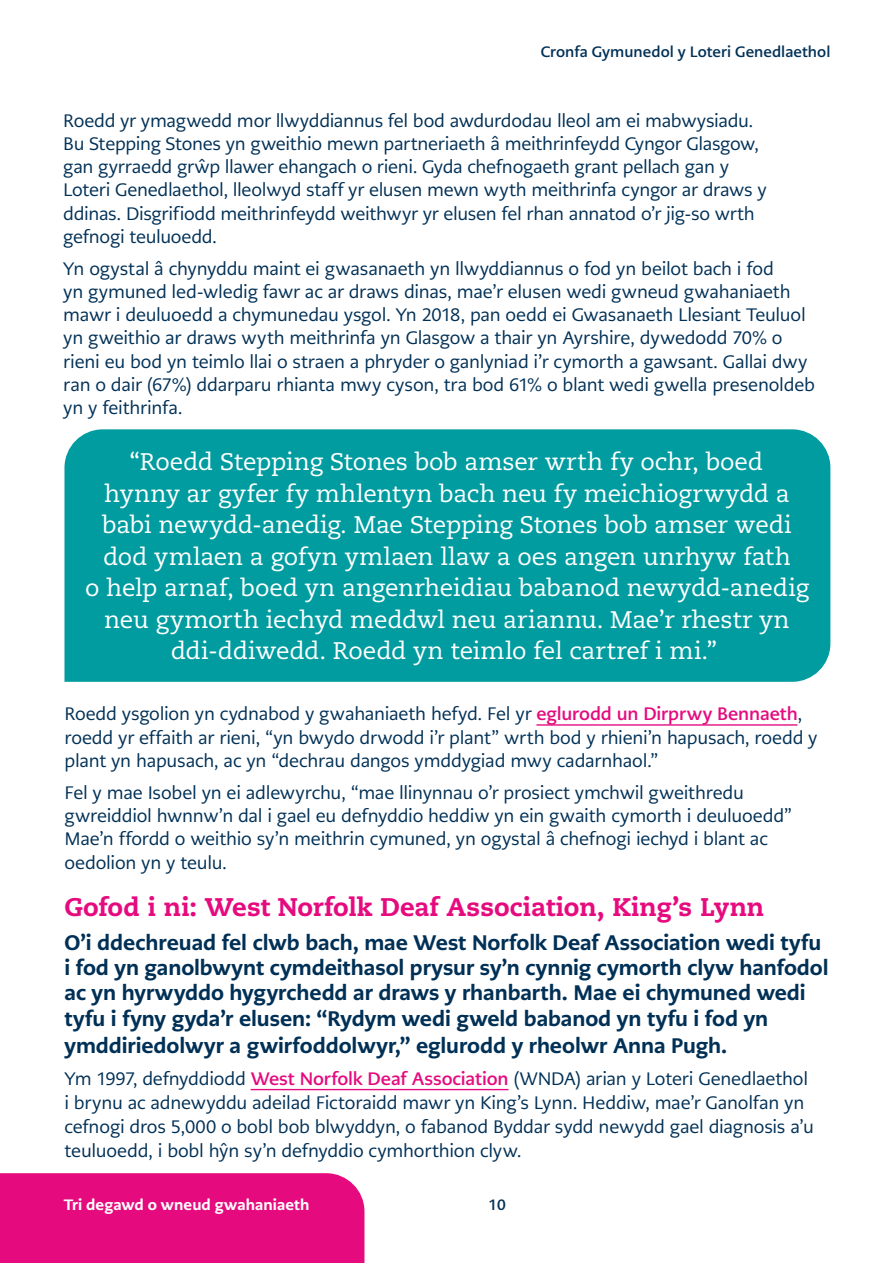
<style>
.page{position:relative;width:893px;height:1263px;background:#fff}
.page>*{position:absolute;margin:0;border:0;box-sizing:border-box;transform-origin:0 0}
.H3{font:800 25.5px "Caecilia LT Pro 85";letter-spacing:-.005em;color:#e50b7e}
.t1{font:24px/31.5px "Caecilia LT Pro 55 Roman";letter-spacing:-.005em;color:#fff;text-align:center}
.Intro_section{font:800 21px/25.7px "PMN Caecilia Sans Text";letter-spacing:-.005em;color:#003056}
.Body__P{font:18px/23.2px "PMN Caecilia Sans Text";letter-spacing:-.015em;color:#003056}
.t2{font:700 15px "PMN Caecilia Sans Text";color:#003056}
.t3{font:800 15px "PMN Caecilia Sans Text";letter-spacing:.005em;color:#fff}
.s1{font-weight:700;color:#e50b7e}
</style>
<div class="page">
<div style="left:0;top:1173px;width:364px;height:90px;background:#e50b7e"></div>
<hr style="left:536px;top:724px;width:261px;height:2px;background:#e50b7e">
<hr style="left:251px;top:1089px;width:258px;height:1px;background:#e50b7e">
<div style="left:64px;top:429px;width:766px;height:253px;background:#009ca0"></div>
<p class="t2" style="left:541px;top:42px;width:291px">Cronfa Gymunedol y Loteri Genedlaethol</p>
<p class="Body__P" style="left:63px;top:108px;width:705px">Roedd yr ymagwedd mor llwyddiannus fel bod awdurdodau lleol am ei mabwysiadu.<br>Bu Stepping Stones yn gweithio mewn partneriaeth â meithrinfeydd Cyngor Glasgow, gan gyrraedd grŵp llawer ehangach o rieni. Gyda chefnogaeth grant pellach gan y Loteri Genedlaethol, lleolwyd staff yr elusen mewn wyth meithrinfa cyngor ar draws y ddinas. Disgrifiodd meithrinfeydd weithwyr yr elusen fel rhan annatod o’r jig-so wrth gefnogi teuluoedd.</p>
<p class="Body__P" style="left:63px;top:256px;width:753px">Yn ogystal â chynyddu maint ei gwasanaeth yn llwyddiannus o fod yn beilot bach i fod<br>yn gymuned led-wledig fawr ac ar draws dinas, mae’r elusen wedi gwneud gwahaniaeth mawr i deuluoedd a chymunedau ysgol. Yn 2018, pan oedd ei Gwasanaeth Llesiant Teuluol yn gweithio ar draws wyth meithrinfa yn Glasgow a thair yn Ayrshire, dywedodd 70% o rieni eu bod yn teimlo llai o straen a phryder o ganlyniad i’r cymorth a gawsant. Gallai dwy ran o dair (67%) ddarparu rhianta mwy cyson, tra bod 61% o blant wedi gwella presenoldeb yn y feithrinfa.</p>
<p class="t1" style="left:85px;top:446px;width:725px">“Roedd Stepping Stones bob amser wrth fy ochr, boed<br>hynny ar gyfer fy mhlentyn bach neu fy meichiogrwydd a babi newydd-anedig. Mae Stepping Stones bob amser wedi dod ymlaen a gofyn ymlaen llaw a oes angen unrhyw fath<br>o help arnaf, boed yn angenrheidiau babanod newydd-anedig neu gymorth iechyd meddwl neu ariannu. Mae’r rhestr yn ddi-ddiwedd. Roedd yn teimlo fel cartref i mi.”</p>
<p class="Body__P" style="left:64px;top:702px;width:755px">Roedd ysgolion yn cydnabod y gwahaniaeth hefyd. Fel yr <span class="s1">eglurodd un Dirprwy Bennaeth</span>, roedd yr effaith ar rieni, “yn bwydo drwodd i’r plant” wrth bod y rhieni’n hapusach, roedd y plant yn hapusach, ac yn “dechrau dangos ymddygiad mwy cadarnhaol.”</p>
<p class="Body__P" style="left:64px;top:780px;width:729px">Fel y mae Isobel yn ei adlewyrchu, “mae llinynnau o’r prosiect ymchwil gweithredu gwreiddiol hwnnw’n dal i gael eu defnyddio heddiw yn ein gwaith cymorth i deuluoedd” Mae’n ffordd o weithio sy’n meithrin cymuned, yn ogystal â chefnogi iechyd i blant ac oedolion yn y teulu.</p>
<h3 class="H3" style="left:64px;top:890px;width:701px">Gofod i ni: West Norfolk Deaf Association, King’s Lynn</h3>
<p class="Intro_section" style="left:64px;top:929px;width:766px">O’i ddechreuad fel clwb bach, mae West Norfolk Deaf Association wedi tyfu i fod yn ganolbwynt cymdeithasol prysur sy’n cynnig cymorth clyw hanfodol ac yn hyrwyddo hygyrchedd ar draws y rhanbarth. Mae ei chymuned wedi tyfu i fyny gyda’r elusen: “Rydym wedi gweld babanod yn tyfu i fod yn ymddiriedolwyr a gwirfoddolwyr,” eglurodd y rheolwr Anna Pugh.</p>
<p class="Body__P" style="left:64px;top:1067px;width:751px;line-height:24px">Ym 1997, defnyddiodd <span class="s1">West Norfolk Deaf Association</span> (WNDA) arian y Loteri Genedlaethol i brynu ac adnewyddu adeilad Fictoraidd mawr yn King’s Lynn. Heddiw, mae’r Ganolfan yn cefnogi dros 5,000 o bobl bob blwyddyn, o fabanod Byddar sydd newydd gael diagnosis a’u teuluoedd, i bobl hŷn sy’n defnyddio cymhorthion clyw.</p>
<p class="t3" style="left:64px;top:1194px;width:247px">Tri degawd o wneud gwahaniaeth</p>
<p class="t2" style="left:488px;top:1195px;width:19px">10</p>
</div>
